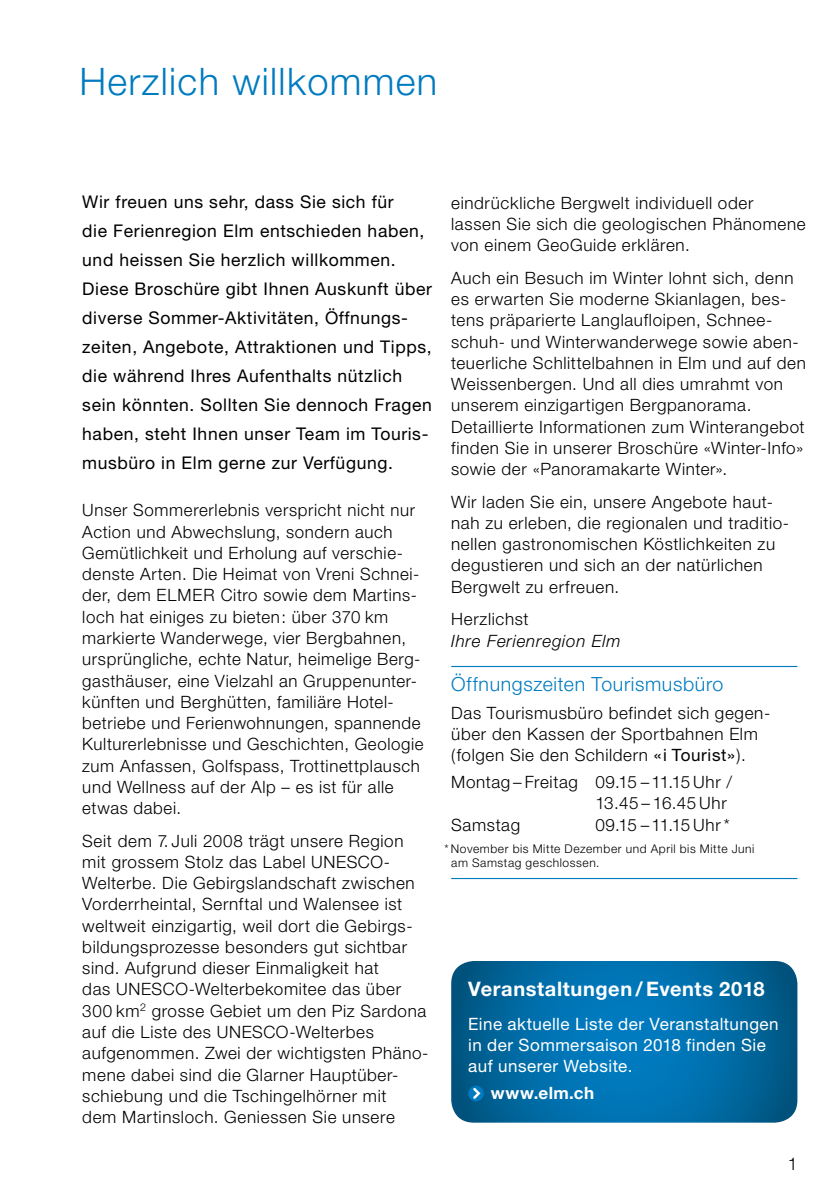
<style>
.page{position:relative;width:840px;height:1191px;background:#fff}
.page>*{position:absolute;margin:0;border:0;box-sizing:border-box;transform-origin:0 0}
.t1{font:300 38px "Helvetica Neue LT Pro";letter-spacing:.035em;color:#007bc0}
.t2{font:700 20px "Helvetica Neue LT Pro";letter-spacing:.03em;color:#fff}
.t3{font:300 19.6px "Helvetica Neue LT Pro";letter-spacing:.035em;color:#007bc0}
.t4{font:17.6px/29px "Helvetica Neue LT Pro";letter-spacing:.035em;color:#000}
.t5{font:300 17.6px "Helvetica Neue LT Pro";color:#000}
.t6{font:300 17px/21.2px "Helvetica Neue LT Pro";letter-spacing:.04em;color:#000}
.t7{font:17px/21.2px "Helvetica Neue LT Pro";letter-spacing:.025em;color:#fff}
.t8{font:italic 300 17px "Helvetica Neue LT Pro";letter-spacing:.045em;color:#000}
.t9{font:300 17px "Helvetica Neue LT Pro";letter-spacing:.005em;color:#000}
.t10{font:700 17px "Helvetica Neue LT Pro";letter-spacing:.025em;color:#fff}
.t11{font:300 12px/14px "Helvetica Neue LT Pro";letter-spacing:.05em;color:#000}
.s1{font-weight:400}
</style>
<div class="page">
<hr style="left:451px;top:666px;width:346px;height:1px;background:#007bc0">
<hr style="left:451px;top:878px;width:346px;height:1px;background:#007bc0">
<svg style="left:451px;top:961px;width:346px;height:161px;background:#016ba5"></svg>
<div style="left:468px;top:1085px;width:15px;height:16px;background:#007bc0;border-radius:50%"></div>
<svg style="left:473px;top:1088px;width:7px;height:10px"></svg>
<h1 class="t1" style="left:79px;top:58px;width:359px">Herzlich willkommen</h1>
<p class="t4" style="left:82px;top:187px;width:351px">Wir freuen uns sehr, dass Sie sich für<br>die Ferienregion Elm entschieden haben, und heissen Sie herzlich willkommen.<br>Diese Broschüre gibt Ihnen Auskunft über diverse Sommer-Aktivitäten, Öffnungs-- zeiten, Angebote, Attraktionen und Tipps, die während Ihres Aufenthalts nützlich sein könnten. Sollten Sie dennoch Fragen haben, steht Ihnen unser Team im Touris&shy;musbüro in Elm gerne zur Verfügung.</p>
<p class="t6" style="left:82px;top:499px;width:343px">Unser Sommererlebnis verspricht nicht nur Action und Abwechslung, sondern auch Gemütlichkeit und Erholung auf verschie&shy;denste Arten. Die Heimat von Vreni Schnei&shy;der, dem ELMER Citro sowie dem Martins&shy;loch hat einiges zu bieten: über 370 km markierte Wanderwege, vier Bergbahnen, ursprüngliche, echte Natur, heimelige Berg&shy;gasthäuser, eine Vielzahl an Gruppenunter&shy;künften und Berghütten, familiäre Hotel&shy;betriebe und Ferienwohnungen, spannende Kulturerlebnisse und Geschichten, Geologie zum Anfassen, Golfspass, Trottinettplausch und Wellness auf der Alp – es ist für alle etwas dabei.</p>
<p class="t6" style="left:82px;top:829px;width:347px">Seit dem 7. Juli 2008 trägt unsere Region mit grossem Stolz das Label UNESCO-Welterbe. Die Gebirgslandschaft zwischen Vorderrheintal, Sernftal und Walensee ist weltweit einzigartig, weil dort die Gebirgs&shy;bildungsprozesse besonders gut sichtbar sind. Aufgrund dieser Einmaligkeit hat<br>das UNESCO-Welterbekomitee das über 300 km<sup>2</sup> grosse Gebiet um den Piz Sardona auf die Liste des UNESCO-Welterbes aufgenommen. Zwei der wichtigsten Phäno&shy;mene dabei sind die Glarner Hauptüber&shy;schiebung und die Tschingelhörner mit<br>dem Martinsloch. Geniessen Sie unsere</p>
<p class="t6" style="left:451px;top:192px;width:356px">eindrückliche Bergwelt individuell oder lassen Sie sich die geologischen Phänomene von einem GeoGuide erklären.</p>
<p class="t6" style="left:451px;top:267px;width:356px">Auch ein Besuch im Winter lohnt sich, denn es erwarten Sie moderne Skianlagen, bes&shy;tens präparierte Langlaufloipen, Schnee&shy;schuh- und Winterwanderwege sowie aben&shy;teuerliche Schlittelbahnen in Elm und auf den Weissenbergen. Und all dies umrahmt von unserem einzigartigen Bergpanorama.<br>Detaillierte Informationen zum Winterangebot finden Sie in unserer Broschüre «Winter-Info» sowie der «Panoramakarte Winter».</p>
<p class="t6" style="left:451px;top:491px;width:339px">Wir laden Sie ein, unsere Angebote haut&shy;nah zu erleben, die regionalen und traditio&shy;nellen gastronomischen Köstlichkeiten zu degustieren und sich an der natürlichen Bergwelt zu erfreuen.</p>
<p class="t6" style="left:451px;top:608px;width:79px">Herzlichst</p>
<p class="t8" style="left:451px;top:630px;width:171px">Ihre Ferienregion Elm</p>
<p class="t3" style="left:451px;top:672px;width:273px">Öffnungszeiten Tourismusbüro</p>
<p class="t6" style="left:451px;top:701px;width:320px">Das Tourismusbüro befindet sich gegen&shy;über den Kassen der Sportbahnen Elm (folgen Sie den Schildern <span class="s1">«i Tourist»</span>).</p>
<p class="t6" style="left:451px;top:771px;width:282px">Montag – Freitag 09.15 –11.15 Uhr /</p>
<p class="t6" style="left:595px;top:792px;width:133px">13.45 – 16.45 Uhr</p>
<p class="t6" style="left:451px;top:813px;width:70px">Samstag</p>
<p class="t9" style="left:595px;top:814px;width:136px">09.15 –11.15 Uhr*</p>
<p class="t11" style="left:451px;top:841px;width:304px;text-indent:-7px">*November bis Mitte Dezember und April bis Mitte Juni am Samstag geschlossen.</p>
<p class="t2" style="left:468px;top:976px;width:298px">Veranstaltungen / Events 2018</p>
<p class="t7" style="left:468px;top:1012px;width:312px">Eine aktuelle Liste der Veranstaltungen in der Sommersaison 2018 finden Sie auf unserer Website.</p>
<p class="t10" style="left:490px;top:1082px;width:105px">www.elm.ch</p>
<p class="t5" style="left:787px;top:1152px;width:11px">1</p>
</div>
